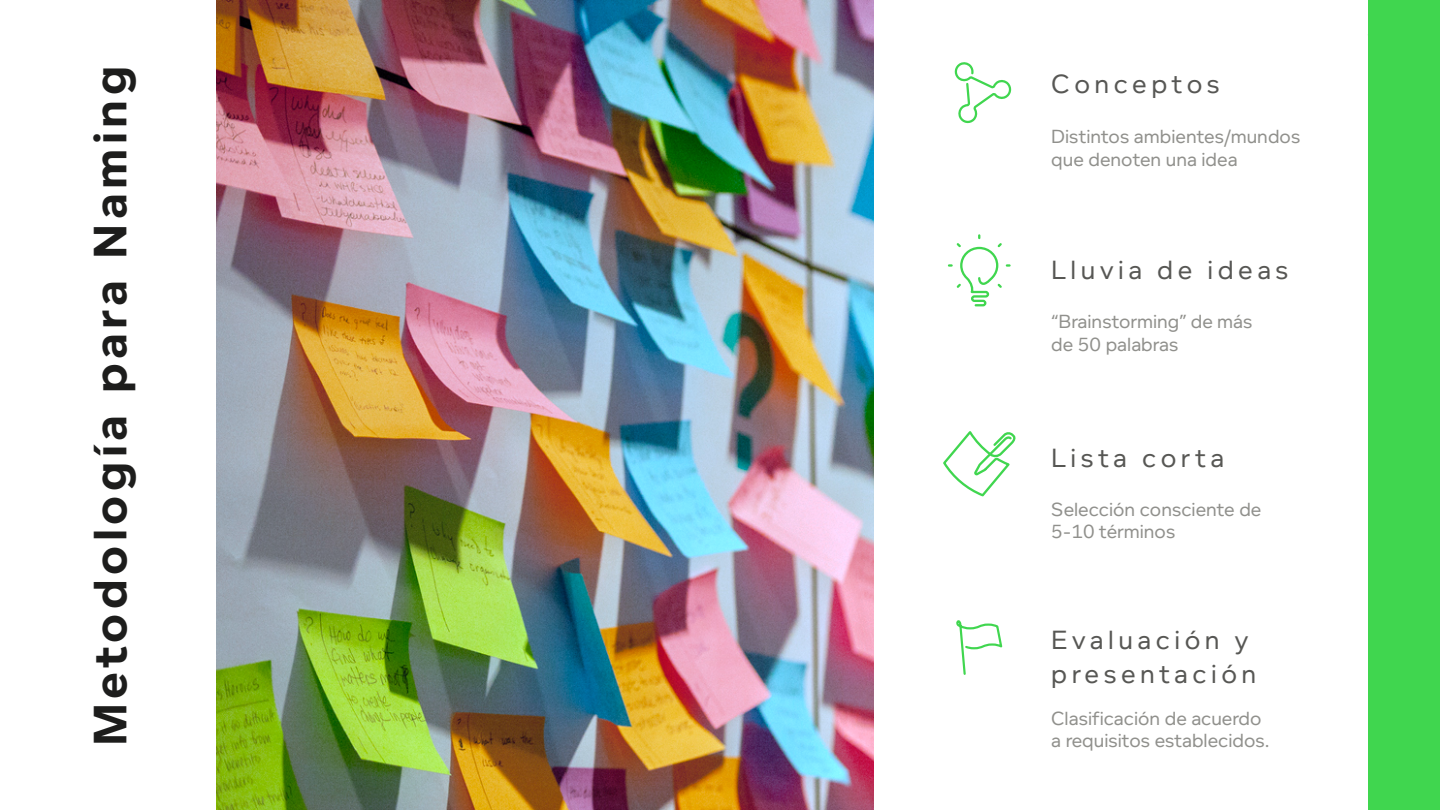
<style>
.page{position:relative;width:1440px;height:810px;background:#fff}
.page>*{position:absolute;margin:0;border:0;box-sizing:border-box;transform-origin:0 0}
.t1{font:700 48px "Foundry Context";letter-spacing:.095em;color:#1d1d1c}
.t2{font:27px/33.2px "Foundry Context";letter-spacing:.165em;color:#575754}
.t3{font:19.5px/22.6px "Foundry Context";color:#90908c}
</style>
<div class="page">
<div style="left:1368px;top:0;width:72px;height:810px;background:#40d64f"></div>
<img style="left:216px;top:0;width:658px;height:810px">
<svg style="left:949px;top:235px;width:61px;height:71px"></svg>
<svg style="left:943px;top:431px;width:73px;height:65px"></svg>
<svg style="left:956px;top:620px;width:46px;height:55px"></svg>
<svg style="left:955px;top:62px;width:56px;height:61px"></svg>
<h1 class="t1" style="left:83px;top:746px;width:681px;rotate:-90deg">Metodología para Naming</h1>
<h2 class="t2" style="left:1051px;top:68px;width:170px">Conceptos</h2>
<p class="t3" style="left:1051px;top:126px;width:251px">Distintos ambientes/mundos que denoten una idea</p>
<h2 class="t2" style="left:1051px;top:254px;width:239px">Lluvia de ideas</h2>
<p class="t3" style="left:1051px;top:311px;width:203px">“Brainstorming” de más de 50 palabras</p>
<h2 class="t2" style="left:1051px;top:442px;width:174px">Lista corta</h2>
<p class="t3" style="left:1051px;top:499px;width:212px">Selección consciente de<br>5-10 términos</p>
<h2 class="t2" style="left:1051px;top:625px;width:206px">Evaluación y presentación</h2>
<p class="t3" style="left:1051px;top:708px;width:220px">Clasificación de acuerdo a requisitos establecidos.</p>
</div>
